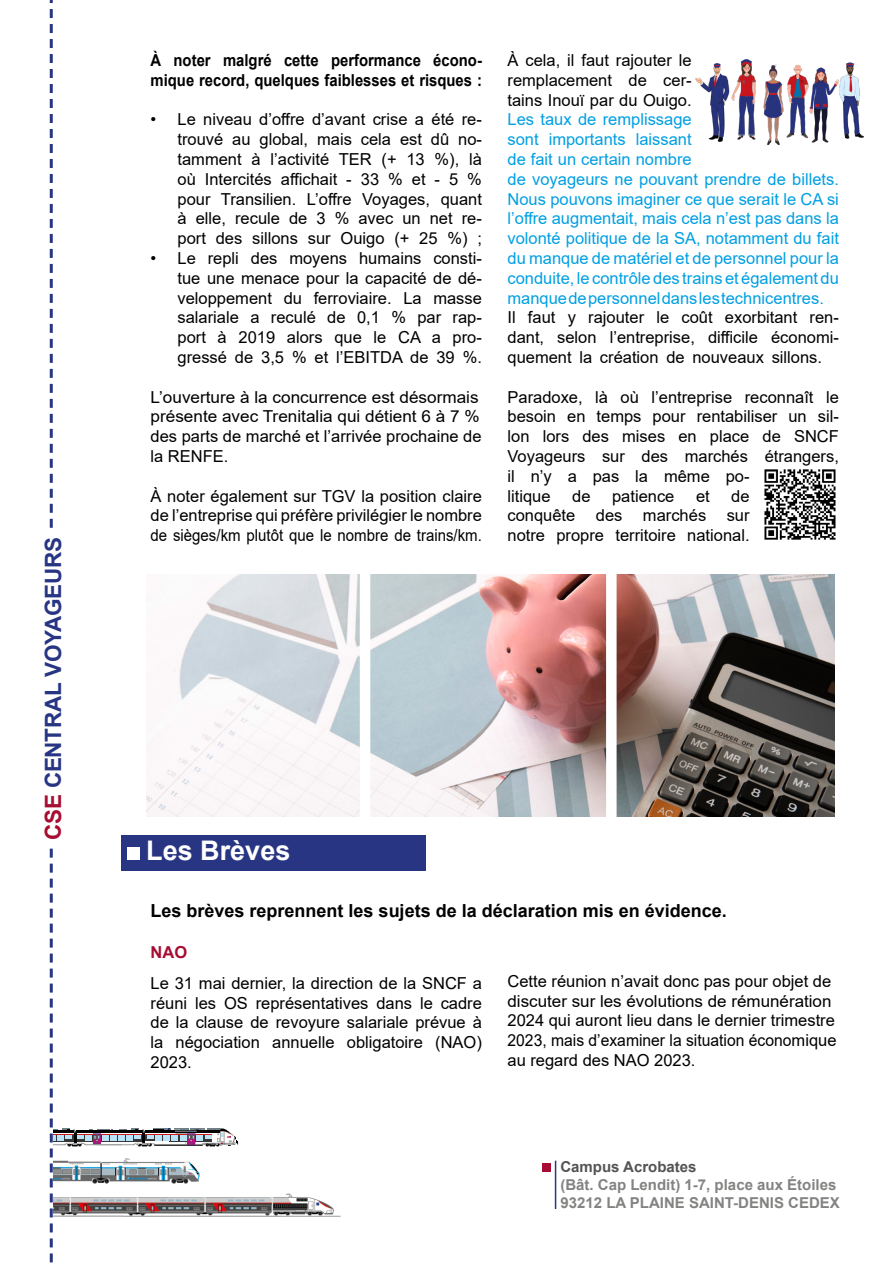
<style>
.page{position:relative;width:893px;height:1263px;background:#fff}
.page>*{position:absolute;margin:0;border:0;box-sizing:border-box;transform-origin:0 0}
.t1{font:700 27px "Arial";color:#fff}
.t2{font:700 22.5px "Arial";letter-spacing:-.01em;color:#283583}
.t3{font:700 18px "Arial";color:#000}
.t4{font:16.5px/19.8px "Arial";color:#000;text-align:justify}
.t5{font:16.5px/19.8px "Arial";color:#009fe3}
.t6{font:16.5px/19.8px "Arial";color:#000;scale:1.04 1}
.t7{font:700 16.5px/19.8px "Arial";color:#000;scale:.9 1}
.t8{font:700 16.5px "Arial";color:#a70d32}
.t9{font:700 15px/18px "Arial";color:#838382}
.t10{font:700 15px "Arial";color:#555454}
.s1{color:#a70d32}
.s2{color:#fff}
.s3{color:#000}
</style>
<div class="page">
<img style="left:764px;top:469px;width:72px;height:71px">
<img style="left:239px;top:575px;width:596px;height:241px">
<img style="left:239px;top:1193px;width:102px;height:24px">
<div style="left:542px;top:1163px;width:9px;height:9px;background:#a70d32"></div>
<hr style="left:555px;top:1161px;width:1px;height:48px;background:#283583">
<svg style="left:49px;top:0;width:190px;height:1263px"></svg>
<div style="left:45px;top:530px;width:27px;height:316px;background:#fff"></div>
<img style="left:696px;top:60px;width:168px;height:84px">
<div style="left:121px;top:835px;width:305px;height:36px;background:#283583"></div>
<div style="left:360px;top:566px;width:10px;height:254px;background:#fff"></div>
<div style="left:606px;top:566px;width:11px;height:269px;background:#fff"></div>
<div style="left:128px;top:847px;width:12px;height:12px;background:#fff"></div>
<h2 class="t2" style="left:38px;top:840px;width:305px;rotate:-90deg"><span class="s1">CSE</span> CENTRAL VOYAGEURS</h2>
<p class="t7" style="left:151px;top:51px;width:370px">À noter malgré cette performance écono&shy;mique record, quelques faiblesses et risques :</p>
<p class="t4" style="left:178px;top:110px;width:306px;text-indent:-27px">• Le niveau d’offre d’avant crise a été re&shy;trouvé au global, mais cela est dû no&shy;tamment à l’activité TER (+ 13 %), là où Intercités affichait - 33 % et - 5 % pour Transilien. L’offre Voyages, quant à elle, recule de 3 % avec un net re&shy;port des sillons sur Ouigo (+ 25 %) ;</p>
<p class="t4" style="left:178px;top:248px;width:306px;text-indent:-27px">• Le repli des moyens humains consti&shy;tue une menace pour la capacité de dé&shy;veloppement du ferroviaire. La masse salariale a reculé de 0,1 % par rap&shy;port à 2019 alors que le CA a pro&shy;gressé de 3,5 % et l’EBITDA de 39 %.</p>
<p class="t6" style="left:151px;top:387px;width:320px">L’ouverture à la concurrence est désormais présente avec Trenitalia qui détient 6 à 7 % des parts de marché et l’arrivée prochaine de la RENFE.</p>
<p class="t4" style="left:151px;top:486px;width:333px">À noter également sur TGV la position claire de l’entreprise qui préfère privilégier le nombre de sièges/km plutôt que le nombre de trains/km.</p>
<p class="t4" style="left:507px;top:50px;width:186px">À cela, il faut rajouter le remplacement de cer&shy;tains Inouï par du Ouigo.</p>
<p class="t5" style="left:507px;top:110px;width:333px">Les taux de remplissage<br>sont importants laissant<br>de fait un certain nombre<br>de voyageurs ne pouvant prendre de billets.<br>Nous pouvons imaginer ce que serait le CA si l’offre augmentait, mais cela n’est pas dans la volonté politique de la SA, notamment du fait du manque de matériel et de personnel pour la conduite, le contrôle des trains et également du manque de personnel dans les technicentres.<span class="s2">...<br></span><span class="s3">Il faut y rajouter le coût exorbitant ren&shy;dant, selon l’entreprise, difficile économi&shy;quement la création de nouveaux sillons.</span> <span class="s2">..</span></p>
<p class="t4" style="left:507px;top:387px;width:333px;text-align:left">Paradoxe, là où l’entreprise reconnaît le besoin en temps pour rentabiliser un sil&shy;lon lors des mises en place de SNCF<br>Voyageurs sur des marchés étrangers, il n’y a pas la même po-<br>litique</p>
<p class="t4" style="left:507px;top:486px;width:244px;text-indent:224px">de conquête des marchés sur notre propre territoire national.</p>
<p class="t4" style="left:572px;top:486px;width:20px">de</p>
<p class="t4" style="left:612px;top:486px;width:64px">patience</p>
<p class="t4" style="left:696px;top:486px;width:15px">et</p>
<h1 class="t1" style="left:146px;top:832px;width:146px">Les Brèves</h1>
<p class="t3" style="left:151px;top:898px;width:578px">Les brèves reprennent les sujets de la déclaration mis en évidence.</p>
<p class="t8" style="left:151px;top:941px;width:38px">NAO</p>
<p class="t4" style="left:151px;top:973px;width:333px">Le 31 mai dernier, la direction de la SNCF a réuni les OS représentatives dans le cadre de la clause de revoyure salariale prévue à la négociation annuelle obligatoire (NAO)<br>2023.</p>
<p class="t4" style="left:507px;top:971px;width:330px;text-align:left">Cette réunion n’avait donc pas pour objet de discuter sur les évolutions de rémunération 2024 qui auront lieu dans le dernier trimestre 2023, mais d’examiner la situation économique au regard des NAO 2023.</p>
<p class="t10" style="left:560px;top:1156px;width:138px">Campus Acrobates</p>
<p class="t9" style="left:560px;top:1175px;width:281px">(Bât. Cap Lendit) 1-7, place aux Étoiles<br>93212 LA PLAINE SAINT-DENIS CEDEX</p>
</div>
